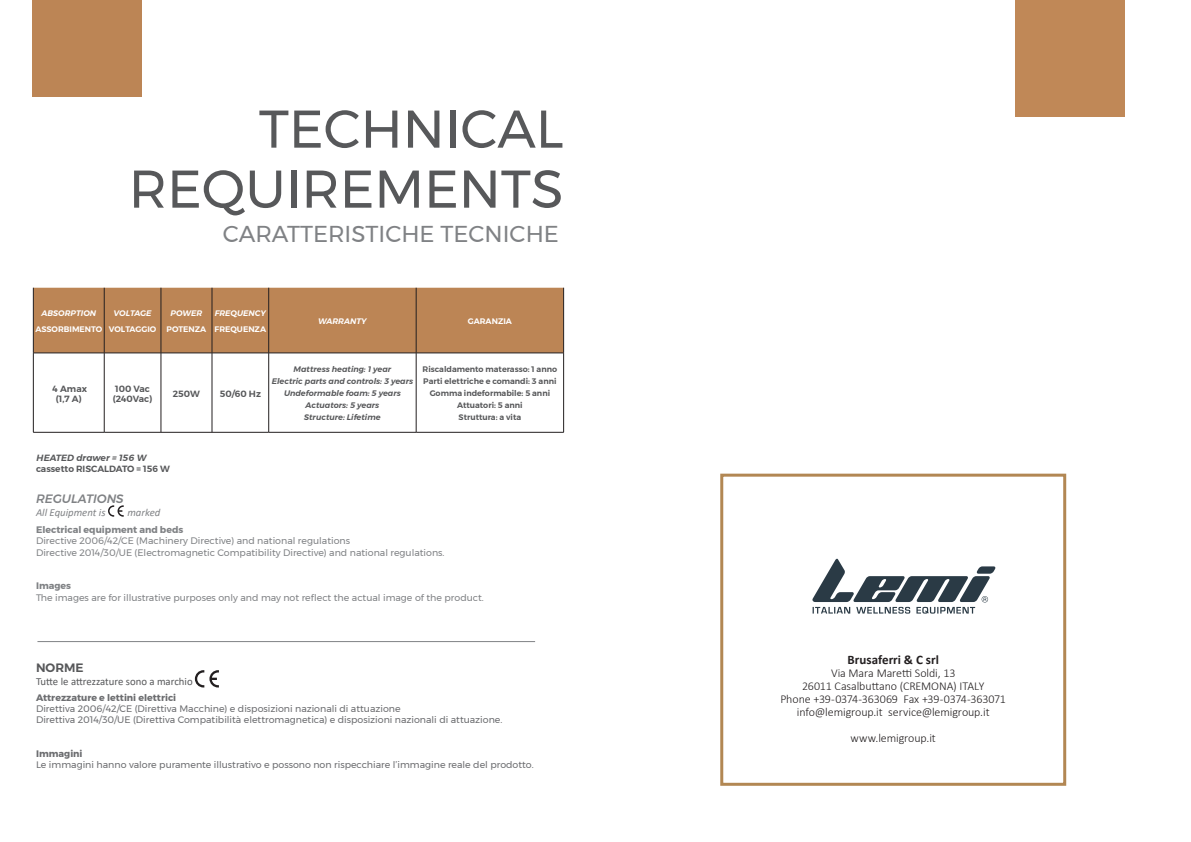
<style>
.page{position:relative;width:1191px;height:842px;background:#fff}
.page>*{position:absolute;margin:0;border:0;box-sizing:border-box;transform-origin:0 0}
.t1{font:53px "Montserrat";color:#57585a}
.t2{font:22.9px "Montserrat";color:#808285}
.t3{font:700 13px "Calibri";color:#231f20}
.t4{font:italic 500 12.1px "Montserrat";color:#808285}
.t5{font:600 12.1px "Montserrat";color:#57585a}
.t6{font:300 12px "Calibri";letter-spacing:-.01em;color:#231f20}
.t7{font:10.8px "Calibri";color:#57585a}
.t8{font:italic 10.8px "Calibri";color:#808285}
.t9{font:9.4px "Montserrat";color:#6c6d70}
.t10{font:9.4px "Montserrat";color:#808285}
.t11{font:700 9.4px "Montserrat";color:#6c6d70}
.t12{font:700 9.4px "Montserrat";color:#808285}
.t13{font:600 9px "Montserrat";color:#57585a}
.t14{font:italic 600 9px "Montserrat";color:#57585a}
.t15{font:600 8px "Montserrat";color:#57585a}
.t16{font:italic 600 8px "Montserrat";color:#57585a}
.t17{font:600 8px "Montserrat";color:#fff}
.t18{font:italic 600 8px "Montserrat";color:#fff}
</style>
<div class="page">
<div style="left:720px;top:474px;width:346px;height:312px;border:3px solid #b28753"></div>
<div style="left:1015px;top:0;width:109px;height:116px;background:#c08857"></div>
<svg style="left:812px;top:559px;width:183px;height:55px"></svg>
<div style="left:32px;top:0;width:110px;height:96px;background:#bc8555"></div>
<div style="left:34px;top:288px;width:529px;height:65px;background:#bc8555"></div>
<hr style="left:33px;top:288px;width:1px;height:65px;background:#231f20">
<hr style="left:104px;top:288px;width:1px;height:65px;background:#231f20">
<hr style="left:161px;top:288px;width:1px;height:65px;background:#231f20">
<hr style="left:212px;top:288px;width:1px;height:65px;background:#231f20">
<hr style="left:268px;top:288px;width:1px;height:65px;background:#231f20">
<hr style="left:416px;top:288px;width:1px;height:65px;background:#231f20">
<hr style="left:563px;top:288px;width:1px;height:65px;background:#231f20">
<hr style="left:33px;top:353px;width:1px;height:79px;background:#231f20">
<hr style="left:104px;top:353px;width:1px;height:79px;background:#231f20">
<hr style="left:161px;top:353px;width:1px;height:79px;background:#231f20">
<hr style="left:212px;top:353px;width:1px;height:79px;background:#231f20">
<hr style="left:268px;top:353px;width:1px;height:79px;background:#231f20">
<hr style="left:416px;top:353px;width:1px;height:79px;background:#231f20">
<hr style="left:563px;top:353px;width:1px;height:79px;background:#231f20">
<hr style="left:33px;top:353px;width:71px;height:1px;background:#231f20">
<hr style="left:104px;top:353px;width:57px;height:1px;background:#231f20">
<hr style="left:161px;top:353px;width:51px;height:1px;background:#231f20">
<hr style="left:212px;top:353px;width:57px;height:1px;background:#231f20">
<hr style="left:269px;top:353px;width:147px;height:1px;background:#231f20">
<hr style="left:416px;top:353px;width:148px;height:1px;background:#231f20">
<hr style="left:33px;top:432px;width:71px;height:1px;background:#231f20">
<hr style="left:104px;top:432px;width:57px;height:1px;background:#231f20">
<hr style="left:161px;top:432px;width:51px;height:1px;background:#231f20">
<hr style="left:212px;top:432px;width:57px;height:1px;background:#231f20">
<hr style="left:269px;top:432px;width:147px;height:1px;background:#231f20">
<hr style="left:416px;top:432px;width:148px;height:1px;background:#231f20">
<hr style="left:37px;top:641px;width:498px;height:1px;background:#808285">
<svg style="left:108px;top:505px;width:16px;height:12px"></svg>
<svg style="left:195px;top:670px;width:24px;height:17px"></svg>
<p class="t1" style="left:259px;top:88px;width:306px">TECHNICAL</p>
<p class="t1" style="left:129px;top:148px;width:436px">REQUIREMENTS</p>
<p class="t2" style="left:223px;top:216px;width:337px">CARATTERISTICHE TECNICHE</p>
<p class="t18" style="left:41px;top:307px;width:56px">ABSORPTION</p>
<p class="t17" style="left:35px;top:323px;width:68px">ASSORBIMENTO</p>
<p class="t18" style="left:113px;top:307px;width:40px">VOLTAGE</p>
<p class="t17" style="left:109px;top:323px;width:49px">VOLTAGGIO</p>
<p class="t18" style="left:171px;top:307px;width:33px">POWER</p>
<p class="t17" style="left:167px;top:323px;width:41px">POTENZA</p>
<p class="t18" style="left:215px;top:307px;width:53px">FREQUENCY</p>
<p class="t17" style="left:215px;top:323px;width:53px">FREQUENZA</p>
<p class="t18" style="left:318px;top:315px;width:50px">WARRANTY</p>
<p class="t17" style="left:468px;top:315px;width:46px">GARANZIA</p>
<p class="t13" style="left:53px;top:381px;width:36px">4 Amax</p>
<p class="t13" style="left:56px;top:392px;width:27px">(1,7 A)</p>
<p class="t13" style="left:115px;top:381px;width:36px">100 Vac</p>
<p class="t13" style="left:113px;top:392px;width:41px">(240Vac)</p>
<p class="t13" style="left:173px;top:387px;width:29px">250W</p>
<p class="t13" style="left:220px;top:387px;width:43px">50/60 Hz</p>
<p class="t16" style="left:294px;top:363px;width:99px">Mattress heating: 1 year</p>
<p class="t16" style="left:272px;top:375px;width:143px">Electric parts and controls: 3 years</p>
<p class="t16" style="left:284px;top:387px;width:118px">Undeformable foam: 5 years</p>
<p class="t16" style="left:305px;top:399px;width:75px">Actuators: 5 years</p>
<p class="t16" style="left:304px;top:411px;width:78px">Structure: Lifetime</p>
<p class="t15" style="left:423px;top:363px;width:136px">Riscaldamento materasso: 1 anno</p>
<p class="t15" style="left:423px;top:375px;width:135px">Parti elettriche e comandi: 3 anni</p>
<p class="t15" style="left:430px;top:387px;width:122px">Gomma indeformabile: 5 anni</p>
<p class="t15" style="left:457px;top:399px;width:67px">Attuatori: 5 anni</p>
<p class="t15" style="left:458px;top:411px;width:64px">Struttura: a vita</p>
<p class="t14" style="left:36px;top:450px;width:112px">HEATED drawer = 156 W</p>
<p class="t13" style="left:36px;top:461px;width:135px">cassetto RISCALDATO = 156 W</p>
<p class="t4" style="left:36px;top:489px;width:89px">REGULATIONS</p>
<p class="t8" style="left:36px;top:505px;width:71px">All Equipment is</p>
<p class="t8" style="left:127px;top:505px;width:34px">marked</p>
<p class="t12" style="left:36px;top:522px;width:149px">Electrical equipment and beds</p>
<p class="t10" style="left:36px;top:534px;width:315px">Directive 2006/42/CE (Machinery Directive) and national regulations</p>
<p class="t10" style="left:36px;top:545px;width:410px">Directive 2014/30/UE (Electromagnetic Compatibility Directive) and national regulations.</p>
<p class="t12" style="left:36px;top:578px;width:37px">Images</p>
<p class="t10" style="left:36px;top:590px;width:449px">The images are for illustrative purposes only and may not reflect the actual image of the product.</p>
<p class="t5" style="left:36px;top:658px;width:49px">NORME</p>
<p class="t7" style="left:36px;top:673px;width:158px">Tutte le attrezzature sono a marchio</p>
<p class="t11" style="left:36px;top:690px;width:142px">Attrezzature e lettini elettrici</p>
<p class="t9" style="left:36px;top:701px;width:366px">Direttiva 2006/42/CE (Direttiva Macchine) e disposizioni nazionali di attuazione</p>
<p class="t9" style="left:36px;top:713px;width:468px">Direttiva 2014/30/UE (Direttiva Compatibilità elettromagnetica) e disposizioni nazionali di attuazione.</p>
<p class="t11" style="left:36px;top:746px;width:48px">Immagini</p>
<p class="t9" style="left:36px;top:758px;width:499px">Le immagini hanno valore puramente illustrativo e possono non rispecchiare l’immagine reale del prodotto.</p>
<p class="t3" style="left:847px;top:651px;width:93px">Brusaferri &amp; C srl</p>
<p class="t6" style="left:831px;top:666px;width:126px">Via Mara Maretti Soldi, 13</p>
<p class="t6" style="left:802px;top:679px;width:184px">26011 Casalbuttano (CREMONA) ITALY</p>
<p class="t6" style="left:780px;top:692px;width:227px">Phone +39-0374-363069 Fax +39-0374-363071</p>
<p class="t6" style="left:797px;top:705px;width:194px">info@lemigroup.it service@lemigroup.it</p>
<p class="t6" style="left:850px;top:731px;width:87px">www.lemigroup.it</p>
</div>
